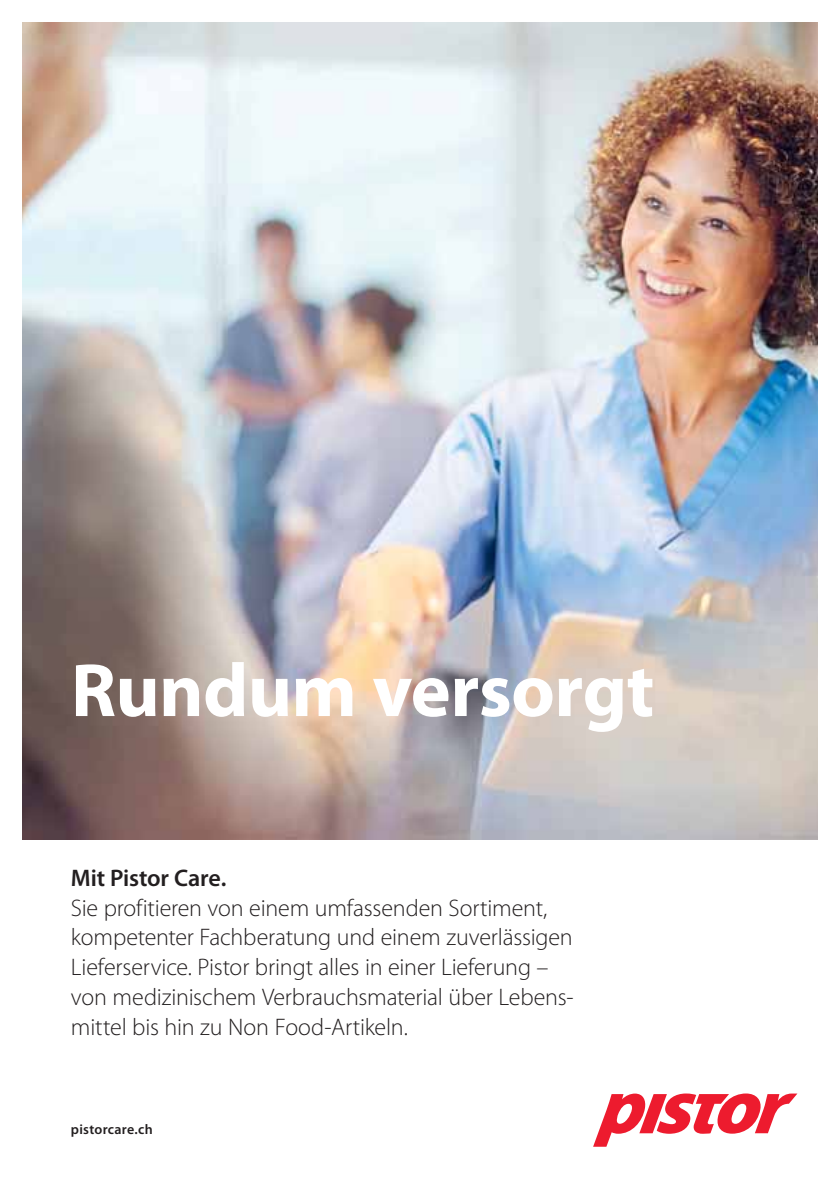
<style>
.page{position:relative;width:840px;height:1191px;background:#fff}
.page>*{position:absolute;margin:0;border:0;box-sizing:border-box;transform-origin:0 0}
.t1{font:700 76px "Myriad Pro";letter-spacing:-.01em;color:#fff}
.t2{font:300 24px/29.8px "Myriad Pro";letter-spacing:-.01em;color:#231f20}
.t3{font:600 24px "Myriad Pro";letter-spacing:-.005em;color:#231f20}
.t4{font:600 14px "Myriad Pro";letter-spacing:.02em;color:#231f20}
</style>
<div class="page">
<img style="left:22px;top:22px;width:796px;height:1125px">
<svg style="left:592px;top:1093px;width:205px;height:53px"></svg>
<h1 class="t1" style="left:71px;top:662px;width:584px">Rundum versorgt</h1>
<p class="t3" style="left:71px;top:863px;width:157px">Mit Pistor Care.</p>
<p class="t2" style="left:71px;top:895px;width:504px">Sie profitieren von einem umfassenden Sortiment, kompetenter Fachberatung und einem zuverlässigen Lieferservice. Pistor bringt alles in einer Lieferung – von medizinischem Verbrauchsmaterial über Lebens&shy;mittel bis hin zu Non Food-Artikeln.</p>
<p class="t4" style="left:71px;top:1121px;width:83px">pistorcare.ch</p>
</div>
